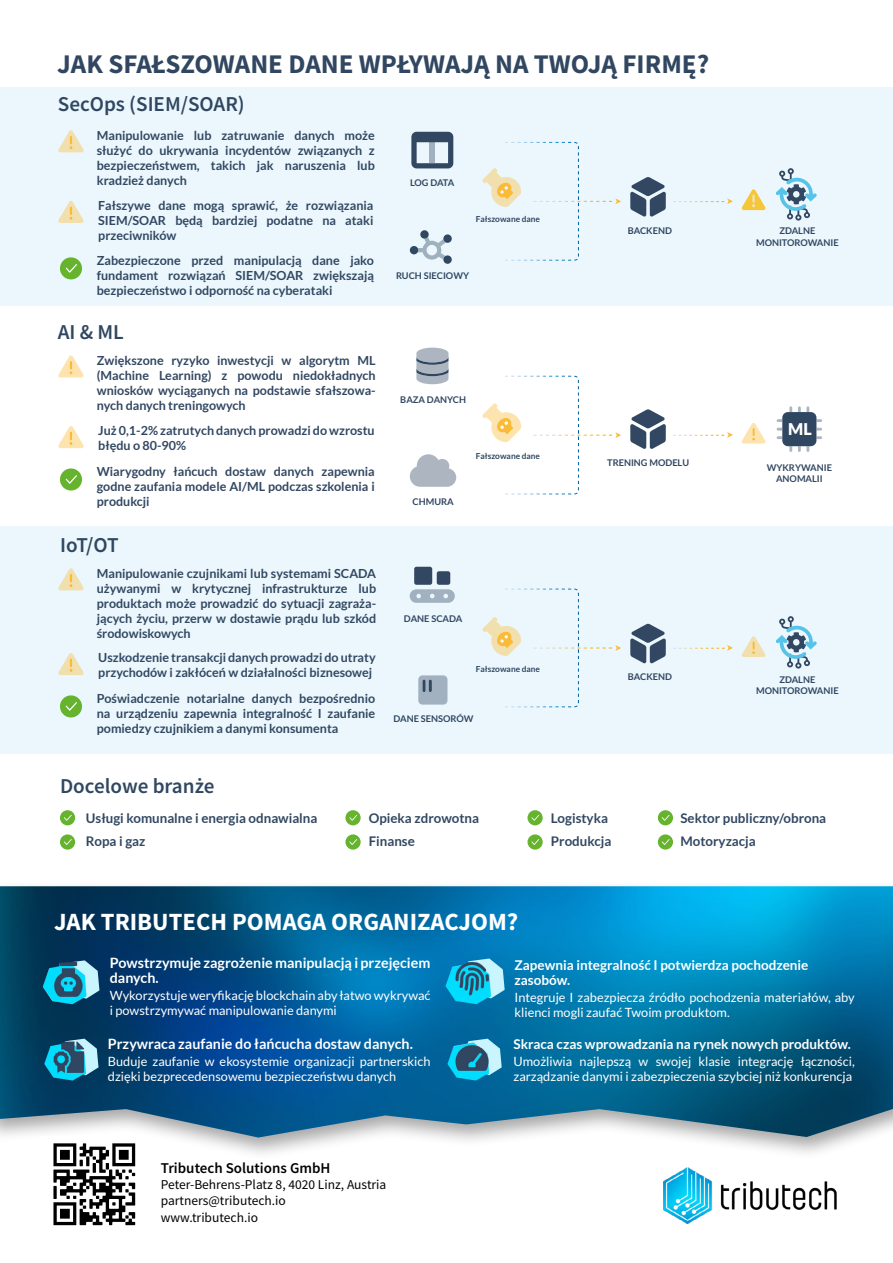
<style>
.page{position:relative;width:893px;height:1263px;background:#fff}
.page>*{position:absolute;margin:0;border:0;box-sizing:border-box;transform-origin:0 0}
.t1{font:700 27px "Source Sans Pro";color:#314761}
.t2{font:700 24.75px "Source Sans Pro";color:#fff}
.t3{font:600 21.15px "Source Sans Pro";color:#304761}
.t4{font:900 16.2px "Lato";color:#fff}
.t5{font:600 15px "Source Sans Pro";color:#020203}
.t6{font:700 14.25px/15px "Lato";color:#fff}
.t7{font:700 13.5px/15px "Lato";color:#fff}
.t8{font:13.5px/16.2px "Source Sans Pro";color:#020203}
.t9{font:700 13.35px/23.5px "Lato";color:#314762}
.t10{font:12.75px/15.3px "Lato";color:#fff}
.t11{font:700 12.6px/15px "Lato";color:#314762;text-align:justify}
.t12{font:700 9.3px/11.1px "Lato";color:#314762;text-align:center}
.t13{font:700 8.4px "Lato";color:#314762}
</style>
<div class="page">
<div style="left:0;top:87px;width:893px;height:219px;background:#ebf7fc"></div>
<div style="left:0;top:526px;width:893px;height:228px;background:#ebf7fc"></div>
<div style="left:0;top:879px;width:893px;height:281px;background:#000;opacity:.35"></div>
<img style="left:0;top:886px;width:893px;height:251px">
<img style="left:40px;top:1137px;width:109px;height:89px">
<svg style="left:741px;top:189px;width:25px;height:21px"></svg>
<svg style="left:630px;top:177px;width:36px;height:40px"></svg>
<svg style="left:673px;top:198px;width:60px;height:6px"></svg>
<svg style="left:776px;top:168px;width:41px;height:53px"></svg>
<svg style="left:776px;top:616px;width:41px;height:53px"></svg>
<svg style="left:742px;top:423px;width:23px;height:21px"></svg>
<svg style="left:630px;top:409px;width:36px;height:40px"></svg>
<svg style="left:673px;top:432px;width:60px;height:6px"></svg>
<svg style="left:777px;top:406px;width:45px;height:46px"></svg>
<svg style="left:416px;top:348px;width:32px;height:36px"></svg>
<svg style="left:410px;top:454px;width:46px;height:33px"></svg>
<svg style="left:742px;top:636px;width:23px;height:21px"></svg>
<svg style="left:630px;top:624px;width:36px;height:40px"></svg>
<svg style="left:673px;top:645px;width:60px;height:6px"></svg>
<svg style="left:482px;top:141px;width:139px;height:566px"></svg>
<svg style="left:58px;top:130px;width:26px;height:22px"></svg>
<svg style="left:58px;top:201px;width:26px;height:22px"></svg>
<div style="left:60px;top:257px;width:22px;height:22px;background:#66b32e;border-radius:50%"></div>
<svg style="left:66px;top:264px;width:11px;height:9px"></svg>
<svg style="left:58px;top:355px;width:26px;height:23px"></svg>
<svg style="left:58px;top:426px;width:26px;height:22px"></svg>
<div style="left:60px;top:468px;width:22px;height:22px;background:#66b32e;border-radius:50%"></div>
<svg style="left:66px;top:475px;width:11px;height:9px"></svg>
<svg style="left:58px;top:568px;width:26px;height:22px"></svg>
<svg style="left:58px;top:653px;width:26px;height:22px"></svg>
<div style="left:60px;top:695px;width:22px;height:22px;background:#66b32e;border-radius:50%"></div>
<svg style="left:66px;top:702px;width:11px;height:9px"></svg>
<div style="left:60px;top:810px;width:15px;height:15px;background:#66b32e;border-radius:50%"></div>
<svg style="left:64px;top:815px;width:8px;height:6px"></svg>
<div style="left:60px;top:834px;width:15px;height:16px;background:#66b32e;border-radius:50%"></div>
<svg style="left:64px;top:839px;width:8px;height:6px"></svg>
<div style="left:345px;top:810px;width:16px;height:15px;background:#66b32e;border-radius:50%"></div>
<svg style="left:349px;top:815px;width:8px;height:6px"></svg>
<svg style="left:345px;top:834px;width:16px;height:16px"></svg>
<svg style="left:349px;top:839px;width:8px;height:6px"></svg>
<svg style="left:527px;top:810px;width:16px;height:15px"></svg>
<svg style="left:531px;top:815px;width:8px;height:6px"></svg>
<svg style="left:527px;top:834px;width:16px;height:16px"></svg>
<svg style="left:531px;top:839px;width:8px;height:6px"></svg>
<div style="left:658px;top:810px;width:15px;height:15px;background:#66b32e;border-radius:50%"></div>
<svg style="left:662px;top:815px;width:8px;height:6px"></svg>
<div style="left:658px;top:834px;width:15px;height:16px;background:#66b32e;border-radius:50%"></div>
<svg style="left:662px;top:839px;width:8px;height:6px"></svg>
<svg style="left:410px;top:567px;width:45px;height:36px"></svg>
<svg style="left:418px;top:675px;width:29px;height:30px"></svg>
<svg style="left:410px;top:230px;width:42px;height:34px"></svg>
<svg style="left:411px;top:132px;width:42px;height:36px"></svg>
<div style="left:430px;top:142px;width:5px;height:21px;background:#a1b1bf"></div>
<img style="left:664px;top:1167px;width:173px;height:57px">
<img style="left:447px;top:1039px;width:55px;height:41px">
<img style="left:44px;top:1039px;width:55px;height:41px">
<img style="left:43px;top:960px;width:56px;height:44px">
<img style="left:445px;top:958px;width:60px;height:46px">
<h1 class="t1" style="left:57px;top:46px;width:653px">JAK SFAŁSZOWANE DANE WPŁYWAJĄ NA TWOJĄ FIRMĘ?</h1>
<h3 class="t3" style="left:58px;top:91px;width:188px">SecOps (SIEM/SOAR)</h3>
<p class="t11" style="left:97px;top:128px;width:279px">Manipulowanie lub zatruwanie danych może służyć do ukrywania incydentów związanych z bezpieczeństwem, takich jak naruszenia lub kradzież danych</p>
<p class="t11" style="left:98px;top:197px;width:277px">Fałszywe dane mogą sprawić, że rozwiązania SIEM/SOAR będą bardziej podatne na ataki przeciwników</p>
<p class="t11" style="left:97px;top:253px;width:279px">Zabezpieczone przed manipulacją dane jako fundament rozwiązań SIEM/SOAR zwiększają bezpieczeństwo i odporność na cyberataki</p>
<h3 class="t3" style="left:58px;top:318px;width:68px">AI &amp; ML</h3>
<p class="t11" style="left:97px;top:353px;width:280px">Zwiększone ryzyko inwestycji w algorytm ML (Machine Learning) z powodu niedokładnych wniosków wyciąganych na podstawie sfałszowa&shy;nych danych treningowych</p>
<p class="t11" style="left:98px;top:422px;width:278px">Już 0,1-2% zatrutych danych prowadzi do wzrostu błędu o 80-90%</p>
<p class="t11" style="left:97px;top:464px;width:279px">Wiarygodny łańcuch dostaw danych zapewnia godne zaufania modele AI/ML podczas szkolenia i produkcji</p>
<h3 class="t3" style="left:60px;top:531px;width:60px">IoT/OT</h3>
<p class="t11" style="left:97px;top:566px;width:281px">Manipulowanie czujnikami lub systemami SCADA używanymi w krytycznej infrastrukturze lub produktach może prowadzić do sytuacji zagraża&shy;jących życiu, przerw w dostawie prądu lub szkód środowiskowych</p>
<p class="t11" style="left:98px;top:649px;width:279px">Uszkodzenie transakcji danych prowadzi do utraty przychodów i zakłóceń w działalności biznesowej</p>
<p class="t11" style="left:97px;top:691px;width:280px">Poświadczenie notarialne danych bezpośrednio na urządzeniu zapewnia integralność I zaufanie pomiedzy czujnikiem a danymi konsumenta</p>
<h3 class="t3" style="left:60px;top:772px;width:156px">Docelowe branże</h3>
<p class="t12" style="left:410px;top:177px;width:46px">LOG DATA</p>
<p class="t13" style="left:476px;top:214px;width:66px">Fałszowane dane</p>
<p class="t12" style="left:396px;top:270px;width:74px">RUCH SIECIOWY</p>
<p class="t12" style="left:400px;top:394px;width:67px">BAZA DANYCH</p>
<p class="t12" style="left:413px;top:496px;width:43px">CHMURA</p>
<p class="t13" style="left:476px;top:451px;width:66px">Fałszowane dane</p>
<p class="t12" style="left:404px;top:613px;width:60px">DANE SCADA</p>
<p class="t13" style="left:476px;top:664px;width:66px">Fałszowane dane</p>
<p class="t12" style="left:394px;top:713px;width:81px">DANE SENSORÓW</p>
<p class="t12" style="left:628px;top:225px;width:46px">BACKEND</p>
<p class="t12" style="left:756px;top:225px;width:84px">ZDALNE<br>MONITOROWANIE</p>
<p class="t12" style="left:607px;top:457px;width:84px">TRENING MODELU</p>
<p class="t4" style="left:788px;top:420px;width:25px">ML</p>
<p class="t12" style="left:767px;top:462px;width:67px">WYKRYWANIE<br>ANOMALII</p>
<p class="t12" style="left:628px;top:671px;width:46px">BACKEND</p>
<p class="t12" style="left:756px;top:674px;width:84px">ZDALNE<br>MONITOROWANIE</p>
<p class="t9" style="left:86px;top:806px;width:233px">Usługi komunalne i energia odnawialna<br>Ropa i gaz</p>
<p class="t9" style="left:551px;top:806px;width:62px">Logistyka<br>Produkcja</p>
<p class="t9" style="left:680px;top:806px;width:147px">Sektor publiczny/obrona<br>Motoryzacja</p>
<p class="t9" style="left:369px;top:806px;width:112px">Opieka zdrowotna<br>Finanse</p>
<h2 class="t2" style="left:54px;top:905px;width:466px">JAK TRIBUTECH POMAGA ORGANIZACJOM?</h2>
<p class="t6" style="left:110px;top:955px;width:322px">Powstrzymuje zagrożenie manipulacją i przejęciem danych.</p>
<p class="t10" style="left:110px;top:987px;width:322px">Wykorzystuje weryfikację blockchain aby łatwo wykrywać i powstrzymywać manipulowanie danymi</p>
<p class="t7" style="left:513px;top:1036px;width:339px">Skraca czas wprowadzania na rynek nowych produktów.</p>
<p class="t10" style="left:513px;top:1053px;width:343px">Umożliwia najlepszą w swojej klasie integrację łączności, zarządzanie danymi i zabezpieczenia szybciej niż konkurencja</p>
<p class="t7" style="left:514px;top:957px;width:295px">Zapewnia integralność I potwierdza pochodzenie zasobów.</p>
<p class="t10" style="left:514px;top:989px;width:342px">Integruje I zabezpiecza źródło pochodzenia materiałów, aby klienci mogli zaufać Twoim produktom.</p>
<p class="t6" style="left:108px;top:1036px;width:306px">Przywraca zaufanie do łańcucha dostaw danych.</p>
<p class="t10" style="left:108px;top:1053px;width:324px">Buduje zaufanie w ekosystemie organizacji partnerskich dzięki bezprecedensowemu bezpieczeństwu danych</p>
<p class="t5" style="left:161px;top:1158px;width:171px">Tributech Solutions GmbH</p>
<p class="t8" style="left:161px;top:1176px;width:227px">Peter-Behrens-Platz 8, 4020 Linz, Austria partners@tributech.io www.tributech.io</p>
</div>
